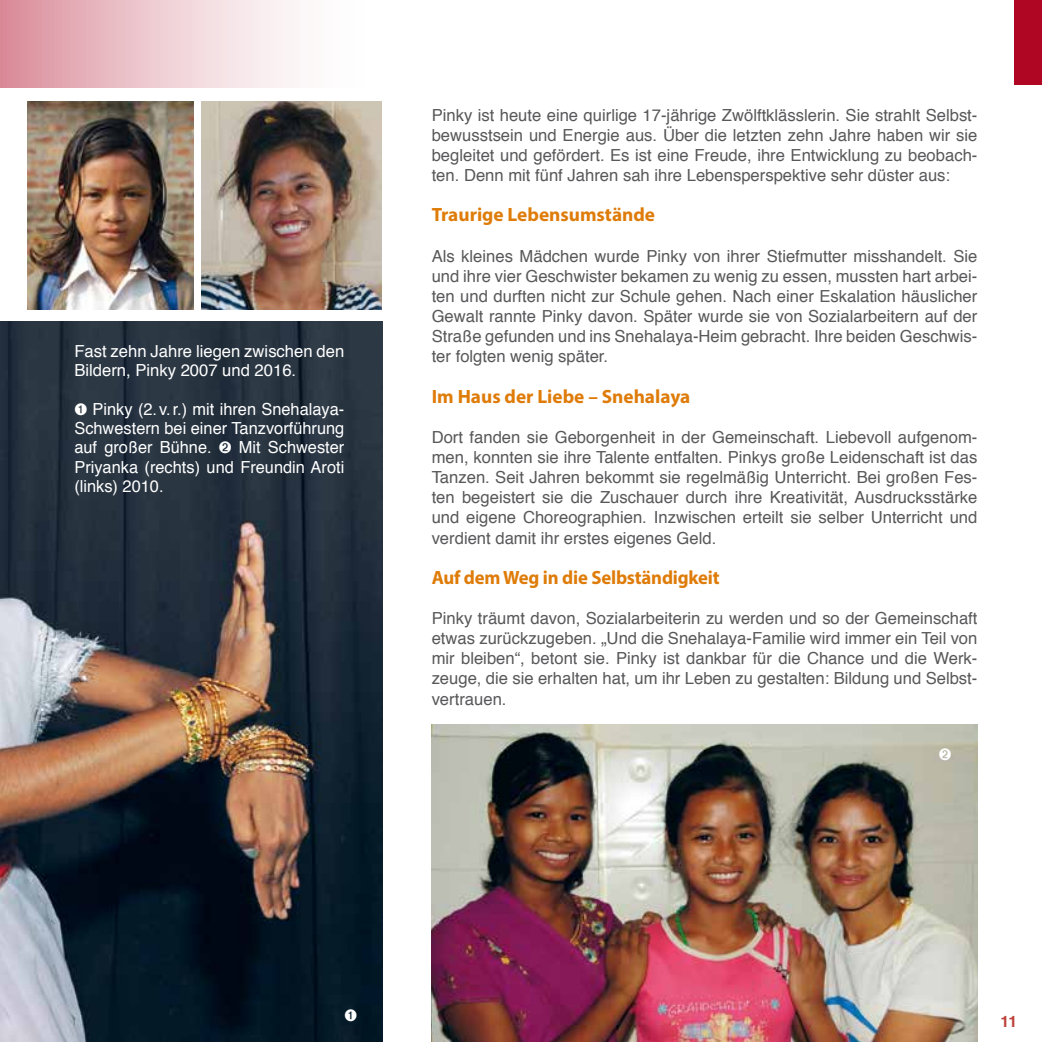
<style>
.page{position:relative;width:1042px;height:1042px;background:#fff}
.page>*{position:absolute;margin:0;border:0;box-sizing:border-box;transform-origin:0 0}
.t1{font:700 19.25px "Myriad Pro";color:#df7c09}
.t2{font:16.62px/20.1px "Helvetica";color:#58585a;text-align:justify}
.t3{font:16.62px/19.2px "Helvetica";color:#fff}
.t4{font:700 15.75px "Helvetica";color:#be443b}
</style>
<div class="page">
<img style="left:432px;top:725px;width:545px;height:317px">
<img style="left:0;top:321px;width:382px;height:721px">
<div style="left:0;top:0;width:372px;height:88px;background:linear-gradient(to right,#dc94a1,#fff)"></div>
<div style="left:1014px;top:0;width:28px;height:84px;background:#af0623"></div>
<img style="left:202px;top:102px;width:180px;height:207px">
<img style="left:27px;top:102px;width:167px;height:207px">
<svg style="left:345px;top:1009px;width:11px;height:12px"></svg>
<svg style="left:939px;top:748px;width:12px;height:12px"></svg>
<p class="t3" style="left:74px;top:343px;width:271px">Fast zehn Jahre liegen zwischen den<br>Bildern, Pinky 2007 und 2016.</p>
<p class="t3" style="left:74px;top:401px;width:271px;text-align:justify">➊ Pinky (2. v. r.) mit ihren Snehalaya-Schwestern bei einer Tanzvorführung auf großer Bühne. ➋ Mit Schwester Priyanka (rechts) und Freundin Aroti (links) 2010.</p>
<p class="t2" style="left:432px;top:106px;width:547px">Pinky ist heute eine quirlige 17-jährige Zwölftklässlerin. Sie strahlt Selbst&shy;bewusstsein und Energie aus. Über die letzten zehn Jahre haben wir sie begleitet und gefördert. Es ist eine Freude, ihre Entwicklung zu beobach&shy;ten. Denn mit fünf Jahren sah ihre Lebensperspektive sehr düster aus:</p>
<p class="t1" style="left:432px;top:207px;width:225px">Traurige Lebensumstände</p>
<p class="t2" style="left:432px;top:247px;width:547px">Als kleines Mädchen wurde Pinky von ihrer Stiefmutter misshandelt. Sie und ihre vier Geschwister bekamen zu wenig zu essen, mussten hart arbei&shy;ten und durften nicht zur Schule gehen. Nach einer Eskalation häuslicher Gewalt rannte Pinky davon. Später wurde sie von Sozialarbeitern auf der Straße gefunden und ins Snehalaya-Heim gebracht. Ihre beiden Geschwis&shy;ter folgten wenig später.</p>
<p class="t1" style="left:432px;top:389px;width:260px">Im Haus der Liebe – Snehalaya</p>
<p class="t2" style="left:432px;top:428px;width:547px">Dort fanden sie Geborgenheit in der Gemeinschaft. Liebevoll aufgenom&shy;men, konnten sie ihre Talente entfalten. Pinkys große Leidenschaft ist das Tanzen. Seit Jahren bekommt sie regelmäßig Unterricht. Bei großen Fes&shy;ten begeistert sie die Zuschauer durch ihre Kreativität, Ausdrucksstärke und eigene Choreographien. Inzwischen erteilt sie selber Unterricht und verdient damit ihr erstes eigenes Geld.</p>
<p class="t1" style="left:432px;top:570px;width:290px">Auf dem Weg in die Selbständigkeit</p>
<p class="t2" style="left:432px;top:610px;width:547px">Pinky träumt davon, Sozialarbeiterin zu werden und so der Gemeinschaft etwas zurückzugeben. „Und die Snehalaya-Familie wird immer ein Teil von mir bleiben“, betont sie. Pinky ist dankbar für die Chance und die Werk&shy;zeuge, die sie erhalten hat, um ihr Leben zu gestalten: Bildung und Selbst&shy;vertrauen.</p>
<p class="t4" style="left:1000px;top:1015px;width:18px">11</p>
</div>
